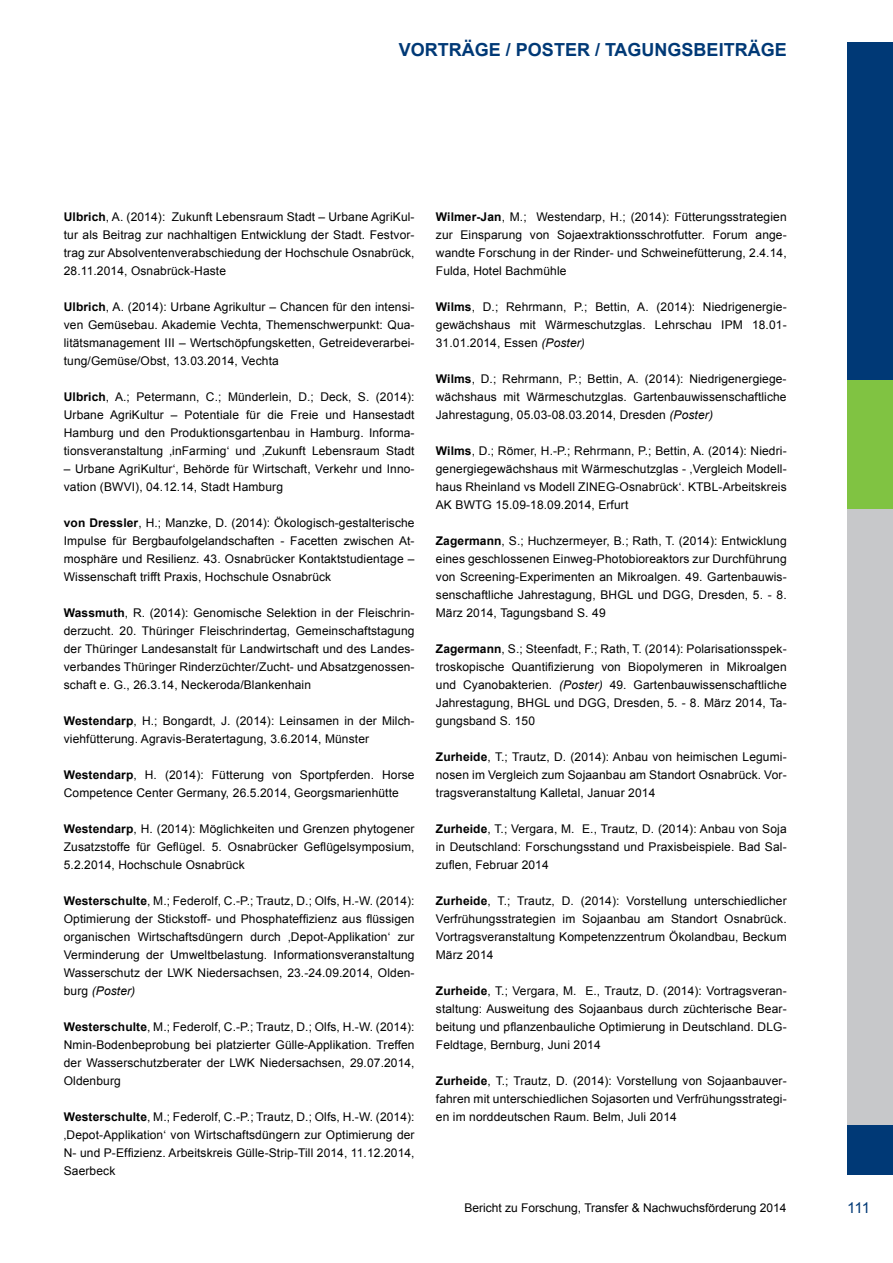
<style>
.page{position:relative;width:893px;height:1263px;background:#fff}
.page>*{position:absolute;margin:0;border:0;box-sizing:border-box;transform-origin:0 0}
.t1{font:700 18px "Arial";color:#003976}
.t2{font:15px "Arial";color:#003976}
.t3{font:12px/18px "Arial";letter-spacing:.01em;color:#000;text-align:justify}
.t4{font:italic 12px "Arial";letter-spacing:.01em;color:#000}
.s1{font-weight:700}
.s2{font-style:normal}
.s3{font-style:italic}
</style>
<div class="page">
<div style="left:847px;top:1110px;width:46px;height:65px;background:#003976"></div>
<div style="left:847px;top:443px;width:46px;height:681px;background:#c7c8ca"></div>
<div style="left:847px;top:356px;width:46px;height:152px;background:#80c342"></div>
<div style="left:847px;top:43px;width:46px;height:336px;background:#003976"></div>
<h1 class="t1" style="left:399px;top:37px;width:26px">Vortr</h1>
<h1 class="t1" style="left:462px;top:37px;width:68px">äge / Poster</h1>
<h1 class="t1" style="left:595px;top:37px;width:99px">/ Tagungsbeitr</h1>
<h1 class="t1" style="left:748px;top:37px;width:38px">äge</h1>
<p class="t3" style="left:64px;top:208px;width:352px"><span class="s1">Ulbrich</span>, A. (2014): Zukunft Lebensraum Stadt – U rbane AgriKul&shy;tur als Beitrag zur nachhaltigen E ntwicklung der Stadt. Festvor&shy;trag zur Absolventenverabschiedung der Hochschule Osnabrück, 28.11.2014, Osnabrück-Haste</p>
<p class="t3" style="left:64px;top:298px;width:352px"><span class="s1">Ulbrich</span>, A. (2014): U rbane Agrikultur – Chancen für den intensi&shy;ven Gemüsebau. Akademie Vechta, Themenschwerpunkt: Qua&shy;litätsmanagement III – Wertschöpfungsketten, Getreideverarbei&shy;tung/Gemüse/Obst, 13.03.2014, Vechta</p>
<p class="t3" style="left:64px;top:388px;width:352px"><span class="s1">Ulbrich</span>, A.; Petermann, C.; M ünderlein, D .; Deck, S . (2014):<br>U rbane AgriKultur – Potentiale für die Freie und Hansestadt Hamburg und den Produktionsgartenbau in Hamburg. Informa&shy;tionsveranstaltung ‚inFarming‘ und ‚Zukunft Lebensraum Stadt</p>
<p class="t3" style="left:64px;top:460px;width:352px">– U rbane AgriKultur‘, Behörde für Wirtschaft, Verkehr und Inno&shy;vation (BWVI), 04.12.14, Stadt Hamburg</p>
<p class="t3" style="left:64px;top:514px;width:352px"><span class="s1">von Dressler</span>, H .; Manzke, D . (2014): Ökologisch-gestalterische Impulse fü r Bergbaufolgelandschaften - Facetten zwischen At&shy;mosphäre und Resilienz. 43. Osnabrücker Kontaktstudientage – Wissenschaft trifft P raxis, H ochschule Osnabrück</p>
<p class="t3" style="left:64px;top:604px;width:352px"><span class="s1">Wassmuth</span>, R. (2014): Genomische Selektion in der Fleischrin&shy;derzucht. 20. Thüringer Fleischrindertag, Gemeinschaftstagung der Thüringer Landesanstalt für Landwirtschaft und des Landes&shy;verbandes Thüringer Rinderzüchter/Zucht- und Absatzgenossen&shy;schaft e. G ., 26.3.14, Neckeroda/Blankenhain</p>
<p class="t3" style="left:64px;top:712px;width:352px"><span class="s1">Westendarp</span>, H .; Bongardt, J . (2014): Leinsamen in der M ilch&shy;viehfütterung. Agravis-Beratertagung, 3.6.2014, M ünster</p>
<p class="t3" style="left:64px;top:766px;width:352px"><span class="s1">Westendarp</span>, H . (2014): Fütterung von Sportpferden. Horse<br>Competence Center Germany, 26.5.2014, Georgsmarienhütte</p>
<p class="t3" style="left:64px;top:820px;width:352px"><span class="s1">Westendarp</span>, H . (2014): Möglichkeiten und Grenzen phytogener Zusatzstoffe für Geflügel. 5. Osnabrücker Geflügelsymposium, 5.2.2014, Hochschule Osnabrück</p>
<p class="t3" style="left:64px;top:892px;width:352px"><span class="s1">Westerschulte</span>, M .; Federolf, C.-P.; Trautz, D .; Olfs, H .-W. (2014):<br>Optimierung der Stickstoff- und Phosphateffizienz aus flüssigen organischen Wirtschaftsdüngern durch ‚Depot-Applikation‘ zur Verminderung der U mweltbelastung. Informationsveranstaltung Wasserschutz der LWKN</p>
<p class="t3" style="left:206px;top:964px;width:210px">iedersachsen, 23.-24.09.2014, Olden-</p>
<p class="t4" style="left:64px;top:983px;width:73px"><span class="s2">burg</span> (Poster)</p>
<p class="t3" style="left:64px;top:1018px;width:352px"><span class="s1">Westerschulte</span>, M .; Federolf, C.-P.; Trautz, D .; Olfs, H .-W. (2014):<br>N min-Bodenbeprobung bei platzierter Gülle-Applikation. Treffen der Wasserschutzberater der LWKN</p>
<p class="t3" style="left:269px;top:1054px;width:147px">iedersachsen, 29.07.2014,</p>
<p class="t3" style="left:64px;top:1072px;width:58px">Oldenburg</p>
<p class="t3" style="left:64px;top:1108px;width:352px"><span class="s1">Westerschulte</span>, M .; Federolf, C.-P.; Trautz, D .; Olfs, H .-W. (2014): ‚Depot-Applikation‘ von Wirtschaftsdüngern zur Optimierung der N- und P-Effizienz. Arbeitskreis Gülle-Strip-Till 2014, 11.12.2014, Saerbeck</p>
<p class="t3" style="left:436px;top:208px;width:352px"><span class="s1">Wilmer-Jan</span>, M .; Westendarp, H .; (2014): Fütterungsstrategien zur E insparung von Sojaextraktionsschrotfutter. Forum ange&shy;wandte Forschung in der Rinder- und Schweinefütterung, 2.4.14, Fulda, Hotel Bachmühle</p>
<p class="t3" style="left:436px;top:298px;width:352px"><span class="s1">Wilms</span>, D .; Rehrmann, P.; Bettin, A. (2014): N iedrigenergie&shy;gewächshaus mit Wärmeschutzglas. Lehrschau IPM</p>
<p class="t3" style="left:752px;top:316px;width:36px">18.01-</p>
<p class="t3" style="left:436px;top:334px;width:151px">31.01.2014, Essen <span class="s3">(Poster)</span></p>
<p class="t3" style="left:436px;top:370px;width:352px"><span class="s1">Wilms</span>, D .; Rehrmann, P.; Bettin, A. (2014): N iedrigenergiege&shy;wächshaus mit Wärmeschutzglas. Gartenbauwissenschaftliche Jahrestagung, 05.03-08.03.2014, Dresden <span class="s3">(Poster)</span></p>
<p class="t3" style="left:436px;top:442px;width:352px"><span class="s1">Wilms</span>, D .; Römer, H .-P.; Rehrmann, P.; Bettin, A. (2014): N iedri&shy;genergiegewächshaus mit Wärmeschutzglas - ‚Vergleich Modell&shy;haus Rheinland vs Modell ZINEG</p>
<p class="t3" style="left:615px;top:478px;width:78px">-Osnabrück‘. KTBL</p>
<p class="t3" style="left:718px;top:478px;width:70px">-Arbeitskreis</p>
<p class="t3" style="left:436px;top:496px;width:16px">AKBWTG</p>
<p class="t3" style="left:495px;top:496px;width:134px">15.09-18.09.2014, Erfurt</p>
<p class="t3" style="left:436px;top:532px;width:352px"><span class="s1">Zagermann</span>, S .; H uchzermeyer, B .; Rath, T. (2014): Entwicklung eines geschlossenen Einweg-Photobioreaktors zur Durchführung von Screening-Experimenten an M ikroalgen. 49. Gartenbauwis&shy;senschaftliche Jahrestagung, BHGL</p>
<p class="t3" style="left:638px;top:586px;width:30px">und DGG</p>
<p class="t3" style="left:690px;top:586px;width:98px">, Dresden, 5. - 8.</p>
<p class="t3" style="left:436px;top:604px;width:171px">März 2014, Tagungsband S . 49</p>
<p class="t3" style="left:436px;top:640px;width:352px"><span class="s1">Zagermann</span>, S .; Steenfadt, F.; Rath, T. (2014): Polarisationsspek&shy;troskopische Quantifizierung von Biopolymeren in M ikroalgen und Cyanobakterien. <span class="s3">(Poster)</span> 49. Gartenbauwissenschaftliche Jahrestagung, BHGL</p>
<p class="t3" style="left:554px;top:694px;width:30px">und DGG</p>
<p class="t3" style="left:606px;top:694px;width:182px">, Dresden, 5. - 8. März 2014, Ta-</p>
<p class="t3" style="left:436px;top:712px;width:101px">gungsband S . 150</p>
<p class="t3" style="left:436px;top:748px;width:352px"><span class="s1">Zurheide</span>, T.; Trautz, D . (2014): Anbau von heimischen Legumi&shy;nosen im Vergleich zum Sojaanbau am Standort Osnabrück. Vor&shy;tragsveranstaltung Kalletal, Januar 2014</p>
<p class="t3" style="left:436px;top:820px;width:352px"><span class="s1">Zurheide</span>, T.; Vergara, M . E ., Trautz, D . (2014): Anbau von Soja in Deutschland: Forschungsstand und Praxisbeispiele. Bad Sal&shy;zuflen, Februar 2014</p>
<p class="t3" style="left:436px;top:892px;width:352px"><span class="s1">Zurheide</span>, T.; Trautz, D . (2014): Vorstellung unterschiedlicher Verfrühungsstrategien im Sojaanbau am Standort Osnabrück.<br>Vortragsveranstaltung Kompetenzzentrum Ökolandbau, Beckum März 2014</p>
<p class="t3" style="left:436px;top:982px;width:352px"><span class="s1">Zurheide</span>, T.; Vergara, M . E ., Trautz, D . (2014): Vortragsveran&shy;staltung: Ausweitung des Sojaanbaus durch züchterische Bear&shy;beitung und pflanzenbauliche Optimierung in Deutschland. DLG</p>
<p class="t3" style="left:783px;top:1018px;width:5px">-</p>
<p class="t3" style="left:436px;top:1036px;width:166px">Feldtage, Bernburg, J uni 2014</p>
<p class="t3" style="left:436px;top:1072px;width:352px"><span class="s1">Zurheide</span>, T.; Trautz, D . (2014): Vorstellung von Sojaanbauver&shy;fahren mit unterschiedlichen Sojasorten und Verfrühungsstrategi&shy;en im norddeutschen Raum. Belm, J uli 2014</p>
<p class="t3" style="left:464px;top:1199px;width:324px">Bericht zu Forschung, Transfer &amp; Nachwuchsförderung 2014</p>
<p class="t2" style="left:847px;top:1197px;width:24px">111</p>
</div>
